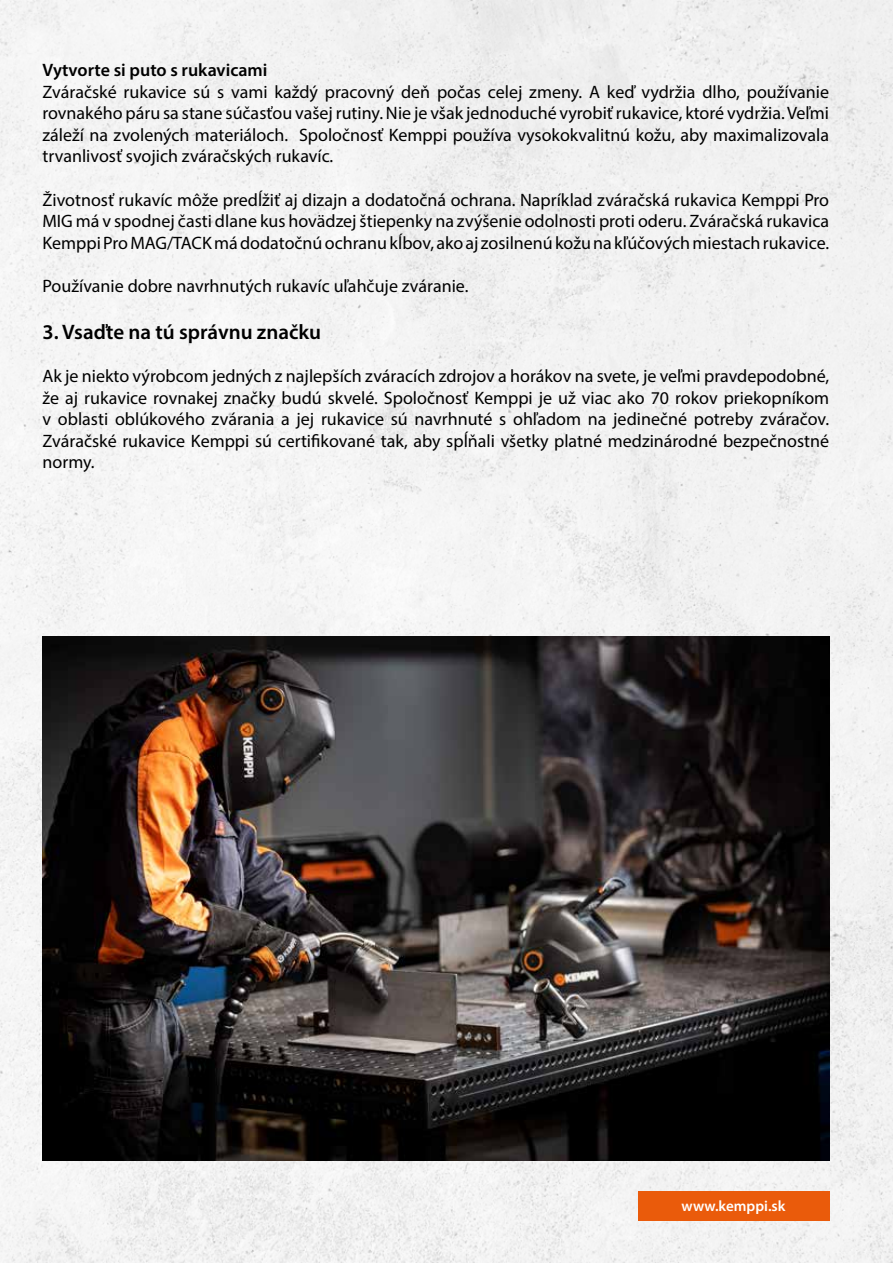
<style>
.page{position:relative;width:893px;height:1263px;background:#f3f3f3}
.page>*{position:absolute;margin:0;border:0;box-sizing:border-box;transform-origin:0 0}
.t1{font:600 21px "Myriad Pro";color:#000}
.t2{font:18px/21.6px "Myriad Pro";color:#000;text-align:justify}
.t3{font:600 18px "Myriad Pro";color:#000}
.t4{font:600 15px "Myriad Pro";color:#fff}
</style>
<div class="page">
<div style="left:638px;top:1191px;width:191px;height:29px;background:#ea5b0b"></div>
<img style="left:43px;top:636px;width:786px;height:525px">
<p class="t3" style="left:43px;top:59px;width:226px">Vytvorte si puto s rukavicami</p>
<p class="t2" style="left:43px;top:81px;width:788px">Zváračské rukavice sú s vami každý pracovný deň počas celej zmeny. A keď vydržia dlho, používanie rovnakého páru sa stane súčasťou vašej rutiny. Nie je však jednoduché vyrobiť rukavice, ktoré vydržia. Veľmi záleží na zvolených materiáloch. Spoločnosť Kemppi používa vysokokvalitnú kožu, aby maximalizovala trvanlivosť svojich zváračských rukavíc.</p>
<p class="t2" style="left:43px;top:189px;width:788px">Životnosť rukavíc môže predĺžiť aj dizajn a dodatočná ochrana. Napríklad zváračská rukavica Kemppi Pro MIG má v spodnej časti dlane kus hovädzej štiepenky na zvýšenie odolnosti proti oderu. Zváračská rukavica Kemppi Pro MAG/TACK má dodatočnú ochranu kĺbov, ako aj zosilnenú kožu na kľúčových miestach rukavice.</p>
<p class="t2" style="left:43px;top:275px;width:427px">Používanie dobre navrhnutých rukavíc uľahčuje zváranie.</p>
<p class="t1" style="left:43px;top:318px;width:280px">3. Vsaďte na tú správnu značku</p>
<p class="t2" style="left:43px;top:365px;width:788px">Ak je niekto výrobcom jedných z najlepších zváracích zdrojov a horákov na svete, je veľmi pravdepodobné, že aj rukavice rovnakej značky budú skvelé. Spoločnosť Kemppi je už viac ako 70 rokov priekopníkom v oblasti oblúkového zvárania a jej rukavice sú navrhnuté s ohľadom na jedinečné potreby zváračov.<br>Zváračské rukavice Kemppi sú certifikované tak, aby spĺňali všetky platné medzinárodné bezpečnostné normy.</p>
<p class="t4" style="left:682px;top:1196px;width:105px">www.kemppi.sk</p>
</div>
